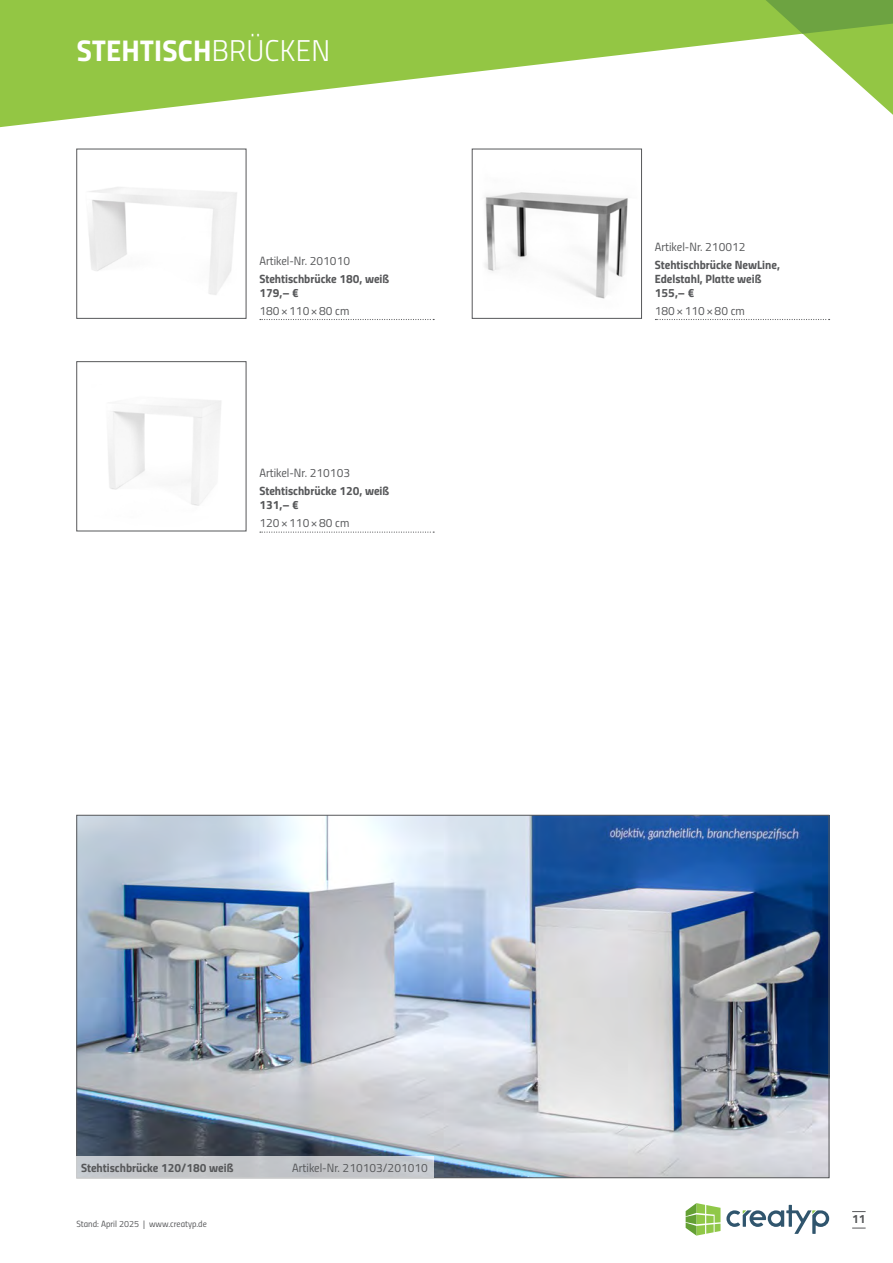
<style>
.page{position:relative;width:893px;height:1263px;background:#fff}
.page>*{position:absolute;margin:0;border:0;box-sizing:border-box;transform-origin:0 0}
.t1{font:30px "Titillium Bold Upright";letter-spacing:.01em;color:#fff}
.t2{font:12px/13.8px "Titillium Bold Upright";color:#57585a}
.t3{font:12px "Titillium Regular Upright";color:#57585a}
.t4{font:9px "Titillium Regular Upright";color:#57585a}
.s1{font-family:"Titillium Light Upright"}
</style>
<div class="page">
<svg style="left:0;top:0;width:751px;height:128px;fill:#93c644"></svg>
<svg style="left:751px;top:0;width:142px;height:115px"></svg>
<svg style="left:686px;top:1203px;width:34px;height:32px"></svg>
<svg style="left:726px;top:1205px;width:103px;height:29px"></svg>
<svg style="left:852px;top:1211px;width:14px;height:1px"></svg>
<svg style="left:852px;top:1228px;width:14px;height:1px"></svg>
<img style="left:88px;top:187px;width:149px;height:108px">
<svg style="left:260px;top:319px;width:174px;height:1px"></svg>
<img style="left:108px;top:400px;width:113px;height:106px">
<svg style="left:260px;top:531px;width:174px;height:2px"></svg>
<img style="left:485px;top:192px;width:143px;height:107px">
<div style="left:472px;top:149px;width:170px;height:170px;border:1px solid #57585a"></div>
<svg style="left:655px;top:319px;width:175px;height:1px"></svg>
<img style="left:79px;top:817px;width:748px;height:359px">
<div style="left:76px;top:1157px;width:358px;height:21px;background:#c2c4c8"></div>
<h1 class="t1" style="left:77px;top:27px;width:255px">STEHTISCH<span class="s1">BRÜCKEN</span></h1>
<p class="t3" style="left:259px;top:252px;width:92px">Artikel-Nr. 201010</p>
<p class="t2" style="left:259px;top:271px;width:131px">Stehtischbrücke 180, weiß<br>179,– €</p>
<p class="t3" style="left:259px;top:302px;width:91px">180×110×80 cm</p>
<p class="t3" style="left:259px;top:464px;width:92px">Artikel-Nr. 210103</p>
<p class="t2" style="left:259px;top:484px;width:131px">Stehtischbrücke 120, weiß<br>131,– €</p>
<p class="t3" style="left:259px;top:514px;width:91px">120×110×80 cm</p>
<p class="t3" style="left:655px;top:238px;width:92px">Artikel-Nr. 210012</p>
<p class="t2" style="left:655px;top:257px;width:127px">Stehtischbrücke NewLine,<br>Edelstahl, Platte weiß<br>155,– €</p>
<p class="t3" style="left:655px;top:302px;width:91px">180×110×80 cm</p>
<p class="t2" style="left:81px;top:1160px;width:154px">Stehtischbrücke 120/180 weiß</p>
<p class="t3" style="left:292px;top:1158px;width:137px">Artikel-Nr. 210103/201010</p>
<p class="t4" style="left:77px;top:1217px;width:132px">Stand: April 2025 | www.creatyp.de</p>
<p class="t2" style="left:852px;top:1211px;width:15px">11</p>
</div>
